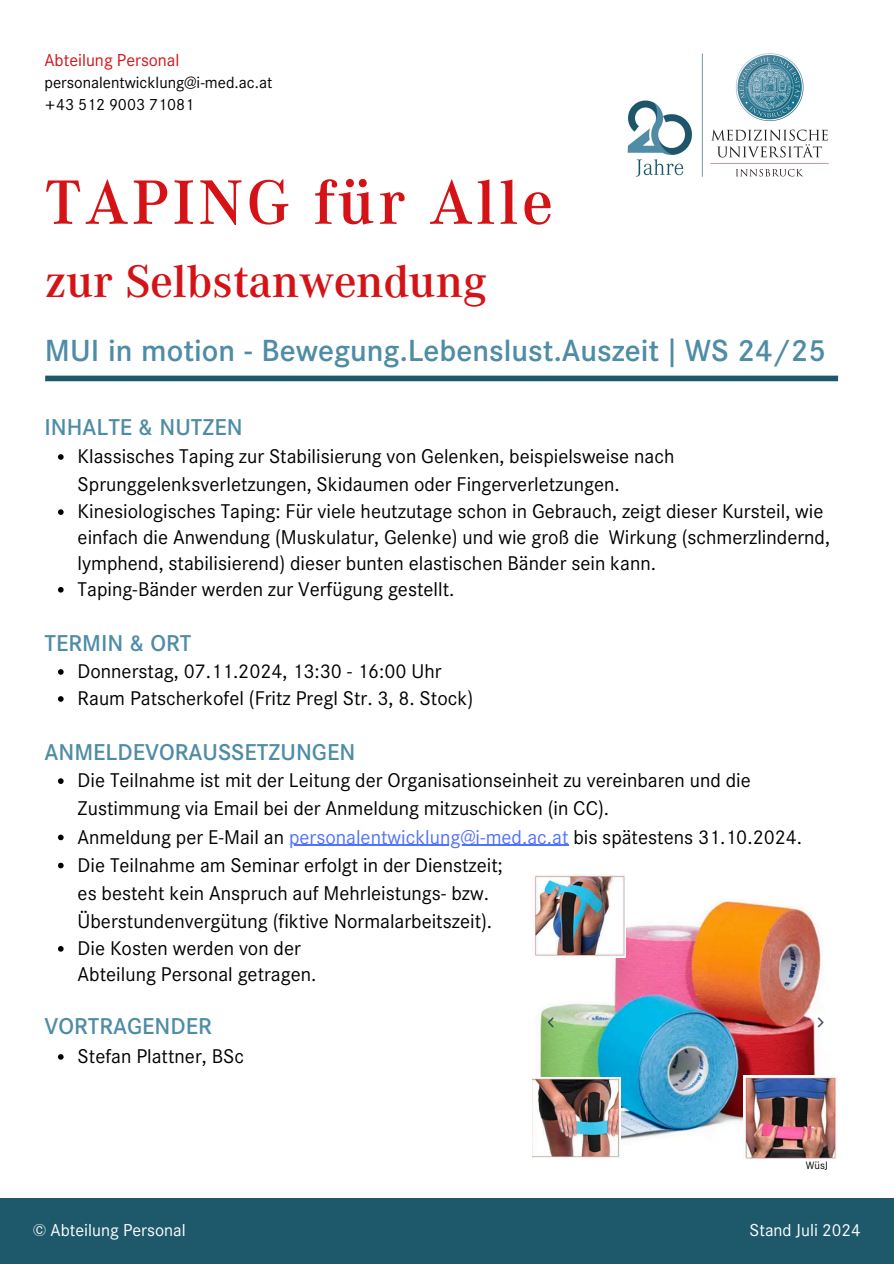
<style>
.page{position:relative;width:894px;height:1264px;background:#fff}
.page>*{position:absolute;margin:0;border:0;box-sizing:border-box;transform-origin:0 0}
.t1{font:500 61.35px "Corporate A";letter-spacing:.06em;color:#d51317}
.t2{font:500 44.85px "Corporate A";color:#d51317}
.t3{font:500 30px "Corporate S";color:#4f8ca6}
.t4{font:500 22.5px "Corporate S";color:#4f8ca6}
.t5{font:19.5px/28.2px "Corporate S";color:#000}
.t6{font:16.95px "Corporate S";color:#fff}
.t7{font:16.95px "Corporate S";color:#d51317}
.t8{font:15.9px/22.2px "Corporate S";color:#000}
.t9{font:10.5px "Corporate S";color:#000}
.s1{color:#5271ff}
</style>
<div class="page">
<div style="left:0;top:1197px;width:893px;height:66px;background:#1d596b"></div>
<img style="left:627px;top:53px;width:202px;height:124px">
<img style="left:532px;top:901px;width:292px;height:257px">
<img style="left:532px;top:1077px;width:88px;height:80px">
<img style="left:743px;top:1075px;width:94px;height:83px">
<img style="left:532px;top:874px;width:93px;height:83px">
<svg style="left:58px;top:454px;width:6px;height:6px"></svg>
<svg style="left:58px;top:509px;width:6px;height:6px"></svg>
<svg style="left:58px;top:587px;width:6px;height:5px"></svg>
<svg style="left:58px;top:669px;width:6px;height:5px"></svg>
<svg style="left:58px;top:696px;width:6px;height:5px"></svg>
<svg style="left:58px;top:778px;width:6px;height:6px"></svg>
<svg style="left:58px;top:834px;width:6px;height:6px"></svg>
<hr style="left:289px;top:844px;width:279px;height:1px;background:#5271ff">
<svg style="left:58px;top:862px;width:6px;height:6px"></svg>
<svg style="left:58px;top:946px;width:6px;height:5px"></svg>
<svg style="left:58px;top:1054px;width:6px;height:5px"></svg>
<div style="left:45px;top:375px;width:792px;height:6px;background:#1d596b"></div>
<p class="t7" style="left:44px;top:50px;width:136px">Abteilung Personal</p>
<p class="t8" style="left:44px;top:72px;width:229px">personalentwicklung@i-med.ac.at +43 512 9003 71081</p>
<p class="t1" style="left:45px;top:167px;width:509px">TAPING für Alle</p>
<p class="t2" style="left:45px;top:255px;width:443px">zur Selbstanwendung</p>
<p class="t3" style="left:45px;top:332px;width:782px">MUI in motion - Bewegung.Lebenslust.Auszeit | WS 24/25</p>
<p class="t4" style="left:44px;top:413px;width:200px">INHALTE &amp; NUTZEN</p>
<p class="t5" style="left:78px;top:442px;width:598px">Klassisches Taping zur Stabilisierung von Gelenken, beispielsweise nach<br>Sprunggelenksverletzungen, Skidaumen oder Fingerverletzungen.</p>
<p class="t5" style="left:78px;top:499px;width:753px;line-height:25.8px">Kinesiologisches Taping: Für viele heutzutage schon in Gebrauch, zeigt dieser Kursteil, wie einfach die Anwendung (Muskulatur, Gelenke) und wie groß die Wirkung (schmerzlindernd, lymphend, stabilisierend) dieser bunten elastischen Bänder sein kann.</p>
<h3 class="t5" style="left:78px;top:575px;width:378px">Taping-Bänder werden zur Verfügung gestellt.</h3>
<p class="t4" style="left:44px;top:629px;width:148px">TERMIN &amp; ORT</p>
<p class="t5" style="left:78px;top:657px;width:365px">Donnerstag, 07.11.2024, 13:30 - 16:00 Uhr</p>
<h3 class="t5" style="left:78px;top:684px;width:397px">Raum Patscherkofel (Fritz Pregl Str. 3, 8. Stock)</h3>
<p class="t4" style="left:44px;top:739px;width:312px">ANMELDEVORAUSSETZUNGEN</p>
<p class="t5" style="left:78px;top:766px;width:674px">Die Teilnahme ist mit der Leitung der Organisationseinheit zu vereinbaren und die<br>Zustimmung via Email bei der Anmeldung mitzuschicken (in CC).</p>
<p class="t5" style="left:78px;top:822px;width:726px">Anmeldung per E-Mail an <span class="s1">personalentwicklung@i-med.ac.at</span> bis spätestens 31.10.2024.</p>
<p class="t5" style="left:78px;top:851px;width:426px">Die Teilnahme am Seminar erfolgt in der Dienstzeit;</p>
<p class="t5" style="left:78px;top:879px;width:416px;line-height:27.6px">es besteht kein Anspruch auf Mehrleistungs- bzw.<br>Überstundenvergütung (fiktive Normalarbeitszeit).<br>Die Kosten werden von der</p>
<p class="t5" style="left:78px;top:960px;width:240px">Abteilung Personal getragen.</p>
<p class="t4" style="left:44px;top:1012px;width:169px">VORTRAGENDER</p>
<p class="t5" style="left:78px;top:1042px;width:168px">Stefan Plattner, BSc</p>
<h5 class="t9" style="left:805px;top:1159px;width:24px">WüsJ</h5>
<p class="t6" style="left:33px;top:1220px;width:154px">© Abteilung Personal</p>
<p class="t6" style="left:749px;top:1220px;width:113px">Stand Juli 2024</p>
</div>
